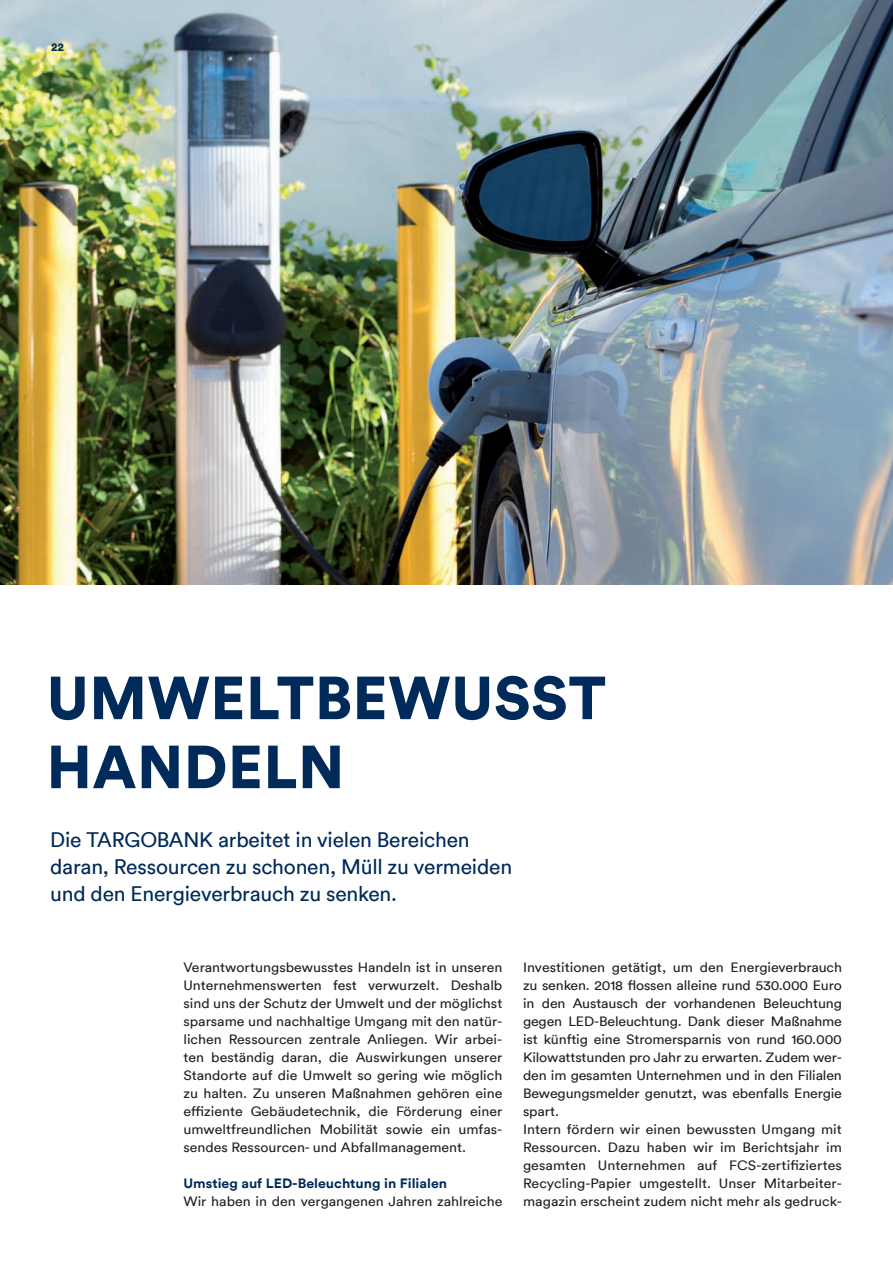
<style>
.page{position:relative;width:893px;height:1263px;background:#fff}
.page>*{position:absolute;margin:0;border:0;box-sizing:border-box;transform-origin:0 0}
.t1{font:900 60px/69px "Circular Pro TT";letter-spacing:.01em;color:#002a59}
.t2{font:21px/27px "Circular Pro TT";letter-spacing:-.01em;color:#002a59}
.t3{font:13.5px/18px "Circular Pro TT";color:#231f20;text-align:justify;scale:1.05 1}
.t4{font:700 13.5px "Circular Pro TT";color:#002a59;scale:1.05 1}
.t5{font:900 11.25px "Circular Pro TT";color:#002a59}
</style>
<div class="page">
<img style="left:0;top:0;width:893px;height:585px">
<p class="t5" style="left:51px;top:40px;width:15px">22</p>
<h1 class="t1" style="left:47px;top:661px;width:561px">UMWELTBEWUSST<br>HANDELN</h1>
<h2 class="t2" style="left:50px;top:825px;width:463px">Die TARGOBANK arbeitet in vielen Bereichen daran, Ressourcen zu schonen, Müll zu vermeiden und den Energieverbrauch zu senken.</h2>
<p class="t3" style="left:183px;top:958px;width:305px">Verantwortungsbewusstes Handeln ist in unseren Unternehmenswerten fest verwurzelt. Deshalb sind uns der Schutz der Umwelt und der möglichst sparsame und nachhaltige Umgang mit den natür&shy;lichen Ressourcen zentrale Anliegen. Wir arbei&shy;ten beständig daran, die Auswirkungen unserer Standorte auf die Umwelt so gering wie möglich zu halten. Zu unseren Maßnahmen gehören eine effiziente Gebäudetechnik, die Förderung einer umweltfreundlichen Mobilität sowie ein umfas&shy;sendes Ressourcen- und Abfallmanagement.</p>
<p class="t4" style="left:183px;top:1174px;width:253px">Umstieg auf LED-Beleuchtung in Filialen</p>
<p class="t3" style="left:183px;top:1192px;width:305px">Wir haben in den vergangenen Jahren zahlreiche</p>
<p class="t3" style="left:523px;top:958px;width:305px;text-align:left">Investitionen getätigt, um den Energieverbrauch zu senken. 2018 flossen alleine rund 530.000 Euro in den Austausch der vorhandenen Beleuchtung gegen LED-Beleuchtung. Dank dieser Maßnahme ist künftig eine Stromersparnis von rund 160.000<br>Kilowattstunden pro Jahr zu erwarten. Zudem wer&shy;den im gesamten Unternehmen und in den Filialen Bewegungsmelder genutzt, was ebenfalls Energie spart.<br>Intern fördern wir einen bewussten Umgang mit Ressourcen. Dazu haben wir im Berichtsjahr im gesamten Unternehmen auf FcS-zertifiziertes Recycling-Papier umgestellt. Unser Mitarbeiter&shy;magazin erscheint zudem nicht mehr als gedruck-</p>
</div>
